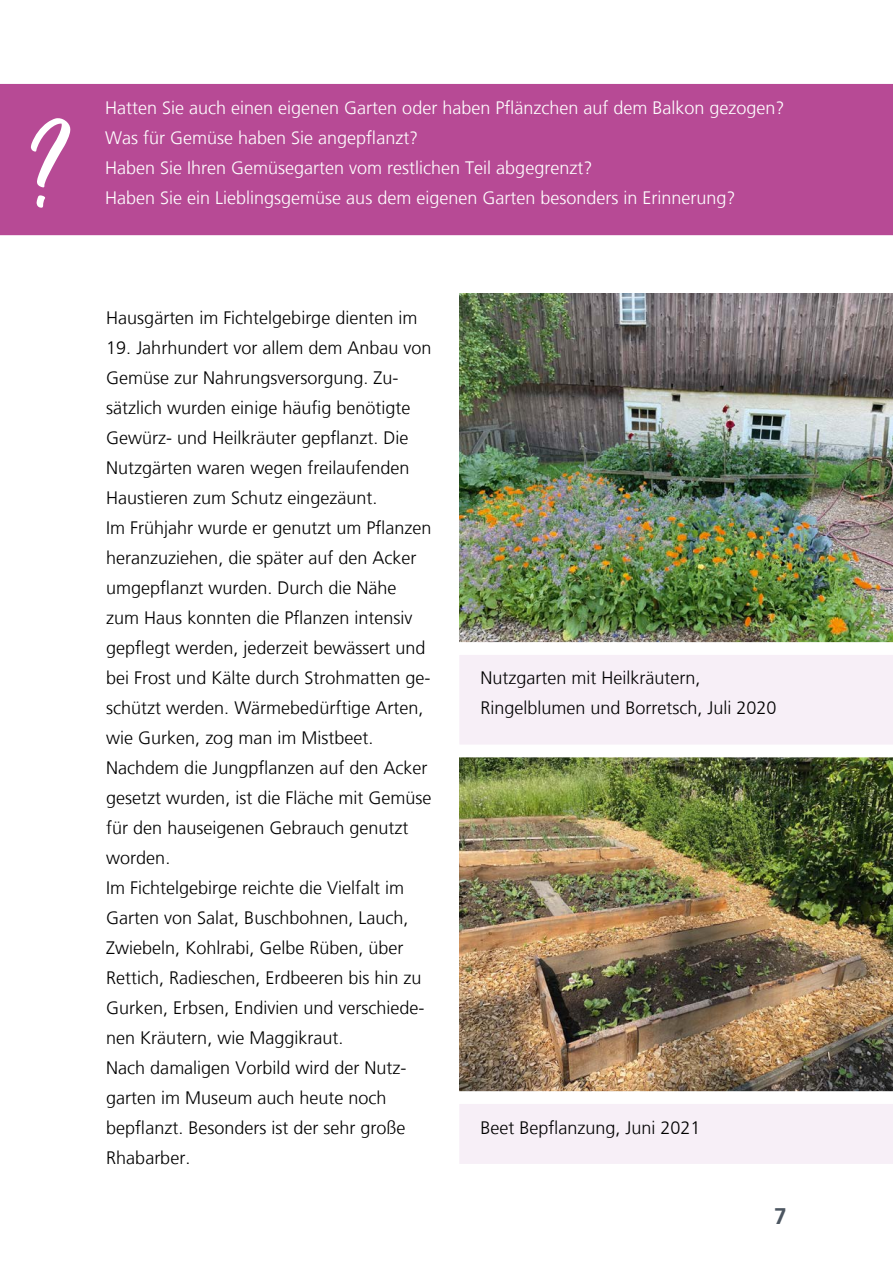
<style>
.page{position:relative;width:893px;height:1263px;background:#fff}
.page>*{position:absolute;margin:0;border:0;box-sizing:border-box;transform-origin:0 0}
.t1{font:105px "raustila";color:#fff}
.t2{font:700 22.5px "Frutiger LT";color:#4c5661}
.t3{font:300 18px/30px "Frutiger LT";color:#000}
.id8441{font:300 18px "Frutiger LT";color:#fff}
</style>
<div class="page">
<img style="left:459px;top:294px;width:434px;height:342px">
<img style="left:459px;top:764px;width:434px;height:321px">
<svg style="left:459px;top:636px;width:434px;height:128px"></svg>
<svg style="left:459px;top:1085px;width:434px;height:79px"></svg>
<div style="left:0;top:83px;width:893px;height:153px;background:#b74a95"></div>
<h1 class="t1" style="left:31px;top:106px;width:41px">?</h1>
<p class="id8441" style="left:105px;top:98px;width:681px">Hatten Sie auch einen eigenen Garten oder haben Pflänzchen auf dem Balkon gezogen?</p>
<p class="id8441" style="left:105px;top:128px;width:315px">Was für Gemüse haben Sie angepflanzt?</p>
<p class="id8441" style="left:105px;top:158px;width:489px">Haben Sie Ihren Gemüsegarten vom restlichen Teil abgegrenzt?</p>
<p class="id8441" style="left:105px;top:188px;width:632px">Haben Sie ein Lieblingsgemüse aus dem eigenen Garten besonders in Erinnerung?</p>
<p class="t3" style="left:106px;top:303px;width:313px">Hausgärten im Fichtelgebirge dienten im</p>
<p class="t3" style="left:106px;top:333px;width:327px">19. Jahrhundert vor allem dem Anbau von Gemüse zur Nahrungsversorgung. Zu&shy;sätzlich wurden einige häufig benötigte Gewürz- und Heilkräuter gepflanzt. Die Nutzgärten waren wegen freilaufenden Haustieren zum Schutz eingezäunt.</p>
<p class="t3" style="left:106px;top:513px;width:327px">Im Frühjahr wurde er genutzt um Pflanzen heranzuziehen, die später auf den Acker umgepflanzt wurden. Durch die Nähe zum Haus konnten die Pflanzen intensiv gepflegt werden, jederzeit bewässert und bei Frost und Kälte durch Strohmatten ge&shy;schützt werden. Wärmebedürftige Arten, wie Gurken, zog man im Mistbeet.</p>
<p class="t3" style="left:106px;top:753px;width:327px">Nachdem die Jungpflanzen auf den Acker gesetzt wurden, ist die Fläche mit Gemüse für den hauseigenen Gebrauch genutzt worden.</p>
<p class="t3" style="left:106px;top:873px;width:320px">Im Fichtelgebirge reichte die Vielfalt im Garten von Salat, Buschbohnen, Lauch, Zwiebeln, Kohlrabi, Gelbe Rüben, über Rettich, Radieschen, Erdbeeren bis hin zu Gurken, Erbsen, Endivien und verschiede&shy;nen Kräutern, wie Maggikraut.</p>
<p class="t3" style="left:106px;top:1053px;width:302px">Nach damaligen Vorbild wird der Nutz&shy;garten im Museum auch heute noch bepflanzt. Besonders ist der sehr große<br>Rhabarber.</p>
<p class="t3" style="left:480px;top:663px;width:298px">Nutzgarten mit Heilkräutern,<br>Ringelblumen und Borretsch, Juli 2020</p>
<p class="t3" style="left:480px;top:1113px;width:222px">Beet Bepflanzung, Juni 2021</p>
<p class="t2" style="left:774px;top:1203px;width:14px">7</p>
</div>
